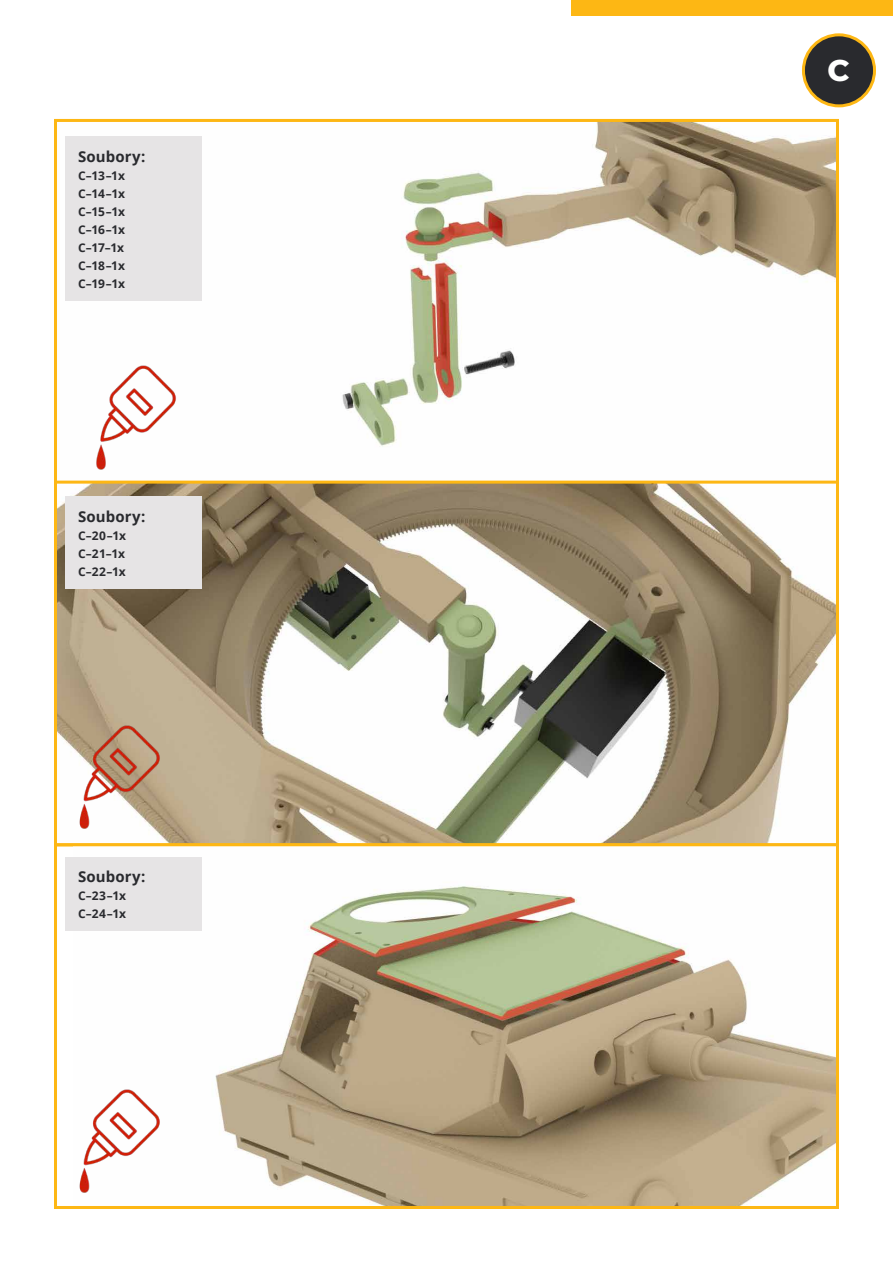
<style>
.page{position:relative;width:893px;height:1263px;background:#fff}
.page>*{position:absolute;margin:0;border:0;box-sizing:border-box;transform-origin:0 0}
.t1{font:800 30px "Montserrat";color:#fff}
.t2{font:700 15px "Open Sans";letter-spacing:.01em;color:#292a2e}
.t3{font:700 12px/18px "Open Sans";letter-spacing:-.01em;color:#292a2e;text-align:justify}
</style>
<div class="page">
<img style="left:58px;top:123px;width:777px;height:719px">
<img style="left:215px;top:886px;width:620px;height:319px">
<div style="left:54px;top:843px;width:785px;height:366px;border:3px solid #fdb714"></div>
<div style="left:65px;top:136px;width:137px;height:165px;background:#e6e4e5"></div>
<div style="left:65px;top:496px;width:137px;height:93px;background:#e6e4e5"></div>
<div style="left:65px;top:857px;width:137px;height:74px;background:#e6e4e5"></div>
<img style="left:54px;top:358px;width:127px;height:127px">
<img style="left:54px;top:717px;width:111px;height:128px">
<img style="left:54px;top:1081px;width:111px;height:128px">
<div style="left:803px;top:35px;width:71px;height:71px;background:#292a2e;border-radius:50%"></div>
<div style="left:802px;top:33px;width:74px;height:74px;border:3px solid #fdb714;border-radius:50%"></div>
<div style="left:572px;top:0;width:321px;height:16px;background:#fdb714"></div>
<p class="t2" style="left:78px;top:146px;width:69px">Soubory:</p>
<p class="t3" style="left:78px;top:166px;width:49px">C–13–1x C–14–1x C–15–1x C–16–1x C–17–1x C–18–1x C–19–1x</p>
<p class="t2" style="left:78px;top:506px;width:69px">Soubory:</p>
<p class="t3" style="left:78px;top:526px;width:49px">C–20–1x C–21–1x C–22–1x</p>
<p class="t2" style="left:78px;top:866px;width:69px">Soubory:</p>
<p class="t3" style="left:78px;top:886px;width:50px">C–23–1x<br>C–24–1x</p>
<h1 class="t1" style="left:828px;top:48px;width:24px">C</h1>
</div>
